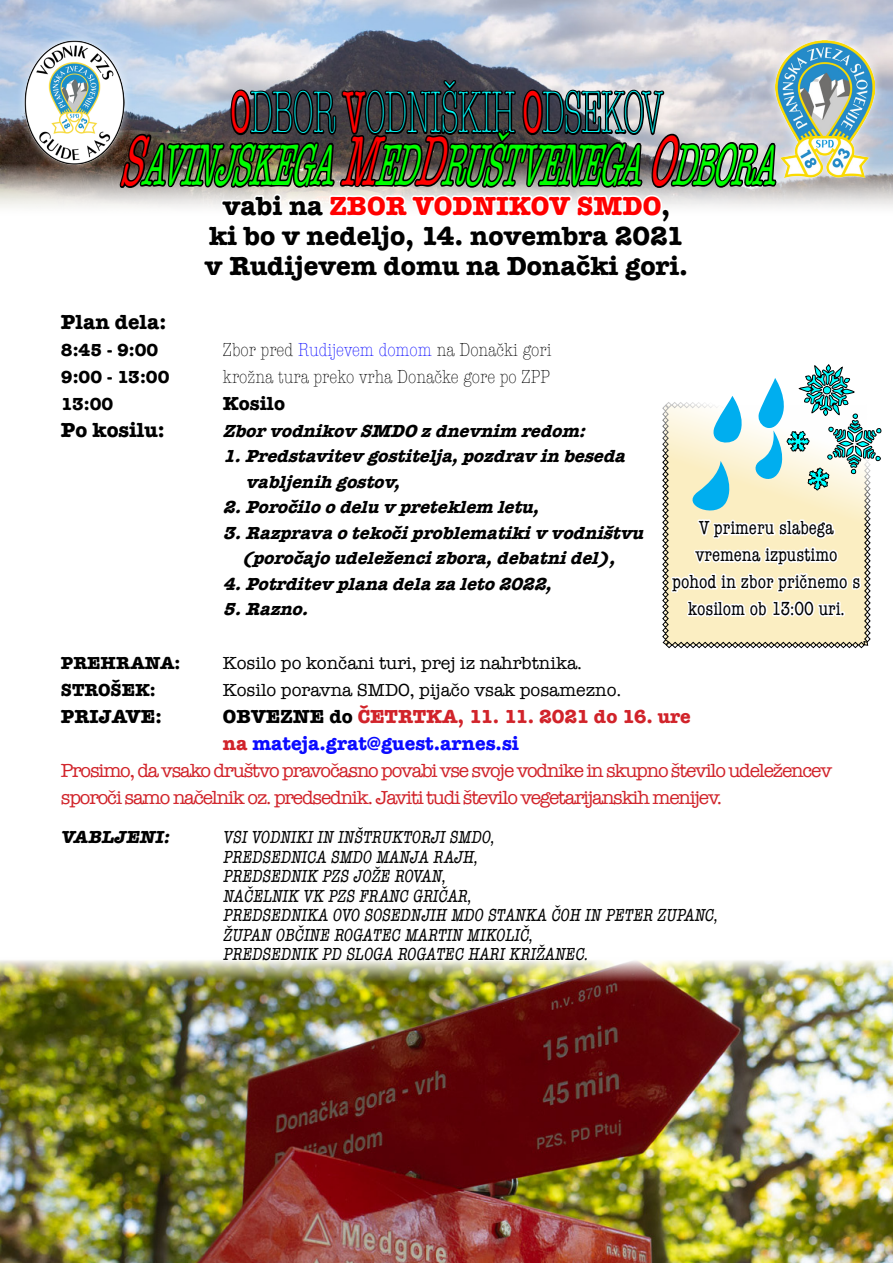
<style>
.page{position:relative;width:893px;height:1263px;background:#fff}
.page>*{position:absolute;margin:0;border:0;box-sizing:border-box;transform-origin:0 0}
.t1{font:italic 60px "American Typewriter";color:#0f0;scale:.5 1}
.t2{font:300 60px "American Typewriter";color:#0ff;scale:.5 1}
.t3{font:700 27px "American Typewriter";color:#000}
.t4{font:700 27px "American Typewriter";color:#f00}
.t5{font:700 21px "American Typewriter";color:#000}
.t6{font:19.5px/27px "American Typewriter";letter-spacing:-.06em;color:#d1232a}
.t7{font:300 condensed 19.5px "American Typewriter";color:#000}
.t8{font:condensed 19.5px/27px "American Typewriter";color:#000;text-align:center}
.t9{font:700 19.5px "American Typewriter";color:#d1232a}
.t10{font:700 19.5px "American Typewriter";color:#0b0bff}
.t11{font:700 19.5px "American Typewriter";color:#000}
.t12{font:italic 700 18px "American Typewriter";color:#000}
.t13{font:italic condensed 18px "American Typewriter";color:#000}
.t14{font:18px "American Typewriter";color:#000}
.t15{font:700 18px "American Typewriter";color:#000}
.s1{font-weight:400;color:#f00}
.s2{font-size:72px;color:#f00}
.s3{color:#000}
.s4{color:#0b0bff}
.s5{color:#d1232a}
</style>
<div class="page">
<img style="left:0;top:960px;width:893px;height:303px">
<img style="left:0;top:0;width:893px;height:208px">
<div style="left:16px;top:31px;width:118px;height:143px;background:#fff;opacity:.75"></div>
<img style="left:25px;top:40px;width:32px;height:124px">
<div style="left:766px;top:31px;width:118px;height:155px;background:#fff;opacity:.75"></div>
<svg style="left:57px;top:0;width:824px;height:649px"></svg>
<p class="t2" style="left:231px;top:69px;width:864px"><span class="s1">O</span>DBOR <span class="s1">V</span>ODNIŠKIH <span class="s1">O</span>DSEKOV</p>
<p class="t1" style="left:119px;top:119px;width:1355px"><span class="s2">S</span>AVINJSKEGA <span class="s2">M</span>ED<span class="s2">D</span>RUŠTVENEGA <span class="s2">O</span>DBORA</p>
<p class="t4" style="left:223px;top:182px;width:449px"><span class="s3">vabi na</span> ZBOR VODNIKOV SMDO<span class="s3">,</span></p>
<p class="t3" style="left:209px;top:212px;width:476px">ki bo v nedeljo, 14. novembra 2021</p>
<p class="t3" style="left:205px;top:242px;width:485px">v Rudijevem domu na Donački gori.</p>
<p class="t5" style="left:61px;top:304px;width:107px">Plan dela:</p>
<p class="t15" style="left:61px;top:334px;width:99px">8:45 - 9:00</p>
<p class="t7" style="left:223px;top:336px;width:330px">Zbor pred <span class="s4">Rudijevem domom</span> na Donački gori</p>
<p class="t15" style="left:61px;top:361px;width:110px">9:00 - 13:00</p>
<p class="t7" style="left:223px;top:363px;width:328px">krožna tura preko vrha Donačke gore po ZPP</p>
<p class="t15" style="left:61px;top:388px;width:54px">13:00</p>
<p class="t11" style="left:223px;top:386px;width:64px">Kosilo</p>
<p class="t5" style="left:61px;top:412px;width:105px">Po kosilu:</p>
<p class="t12" style="left:223px;top:415px;width:371px">ZborvodnikovSMDOzdnevnim redom:</p>
<p class="t12" style="left:223px;top:441px;width:411px">1.Predstavitevgostitelja,pozdravinbeseda</p>
<p class="t12" style="left:245px;top:466px;width:164px">vabljenihgostov,</p>
<p class="t12" style="left:223px;top:492px;width:325px">2.Poročiloodeluvpreteklem letu,</p>
<p class="t12" style="left:223px;top:517px;width:429px">3.Razpravaotekočiproblematikivvodništvu</p>
<p class="t12" style="left:241px;top:543px;width:383px">(poročajoudeležencizbora,debatnidel),</p>
<p class="t12" style="left:223px;top:568px;width:338px">4.Potrditevplanadelazaleto2022,</p>
<p class="t12" style="left:223px;top:594px;width:94px">5.Razno.</p>
<p class="t8" style="left:673px;top:513px;width:189px">V primeru slabega vremena izpustimo pohod in zbor pričnemo s kosilom ob 13:00 uri.</p>
<p class="t15" style="left:61px;top:648px;width:121px">PREHRANA:</p>
<p class="t14" style="left:223px;top:650px;width:361px">Kosilo po končani turi, prej iz nahrbtnika.</p>
<p class="t15" style="left:61px;top:675px;width:96px">STROŠEK:</p>
<p class="t14" style="left:223px;top:677px;width:400px">Kosilo poravna SMDO, pijačo vsak posamezno.</p>
<p class="t11" style="left:61px;top:700px;width:102px">PRIJAVE:</p>
<p class="t9" style="left:223px;top:700px;width:469px"><span class="s3">OBVEZNE do</span> ČETRTKA, 11. 11. 2021 do 16. ure</p>
<p class="t10" style="left:223px;top:727px;width:298px"><span class="s5">na</span> mateja.grat@guest.arnes.si</p>
<p class="t6" style="left:61px;top:757px;width:773px">Prosimo, da vsako društvo pravočasno povabi vse svoje vodnike in skupno število udeležencev sporoči samo načelnik oz. predsednik. Javiti tudi število vegetarijanskih menijev.</p>
<p class="t12" style="left:61px;top:822px;width:114px">VABLJENI:</p>
<p class="t13" style="left:223px;top:824px;width:277px">VSIVODNIKIIN INŠTRUKTORJISMDO,</p>
<p class="t13" style="left:223px;top:843px;width:260px">PREDSEDNICA SMDO MANJA RAJH,</p>
<p class="t13" style="left:223px;top:863px;width:228px">PREDSEDNIK PZS JOŽE ROVAN,</p>
<p class="t13" style="left:223px;top:882px;width:254px">NAČELNIK VK PZS FRANC GRIČAR,</p>
<p class="t13" style="left:223px;top:902px;width:500px">PREDSEDNIKA OVO SOSEDNJIH MDO STANKA ČOH IN PETER ZUPANC,</p>
<p class="t13" style="left:223px;top:921px;width:315px">ŽUPAN OBČINE ROGATEC MARTIN MIKOLIČ,</p>
<p class="t13" style="left:223px;top:941px;width:370px">PREDSEDNIK PD SLOGA ROGATEC HARI KRIŽANEC.</p>
</div>
